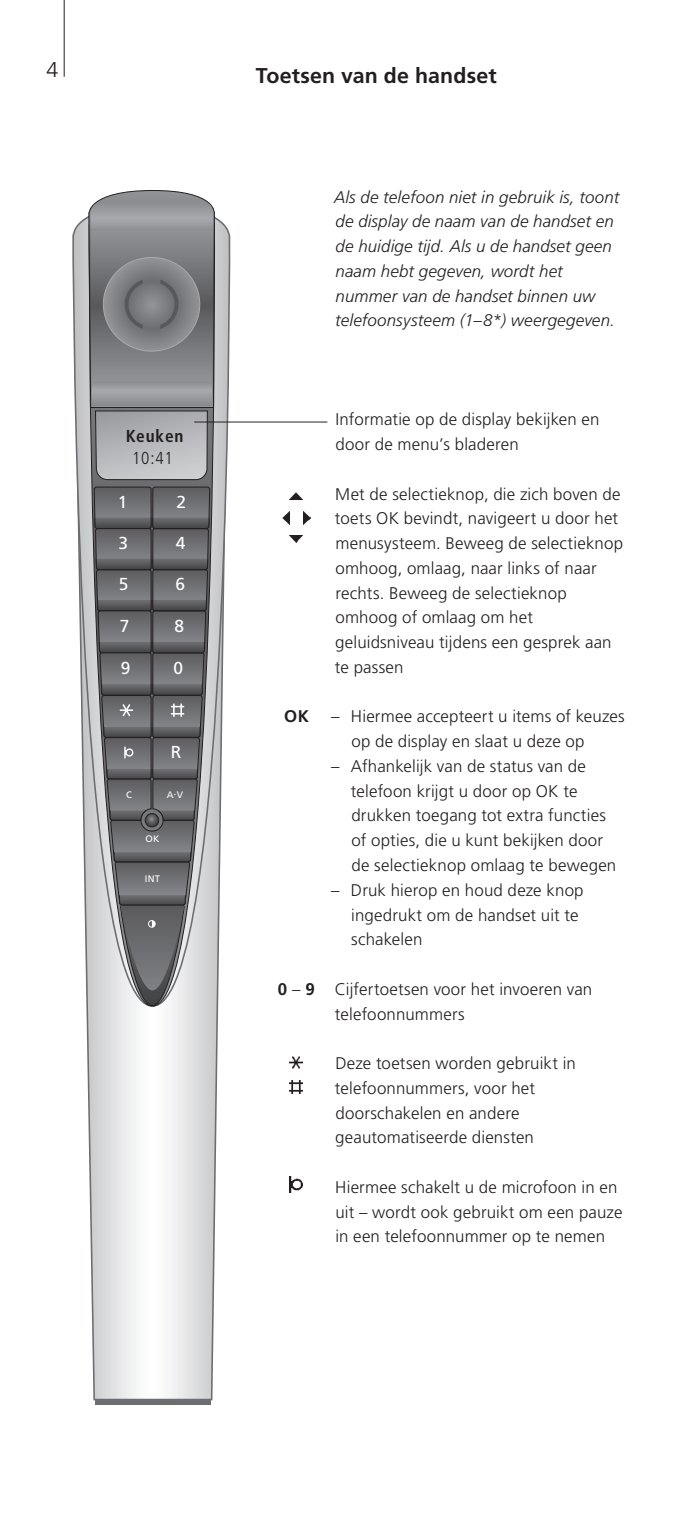
<style>
.page{position:relative;width:689px;height:1531px;background:#fff}
.page>*{position:absolute;margin:0;border:0;box-sizing:border-box;transform-origin:0 0}
.t1{font:700 21.38px "Frutiger";letter-spacing:.01em;color:#231f20}
.t2{font:300 21.38px "Frutiger";color:#231f20}
.t3{font:17.32px "Frutiger";color:#fff}
.t4{font:700 condensed 17.32px "Frutiger";letter-spacing:.05em;color:#231f20}
.t5{font:300 condensed 17.32px "Frutiger";color:#231f20}
.t6{font:300 16.88px/24.8px "Frutiger";letter-spacing:.01em;color:#231f20}
.t7{font:italic 300 16.88px/24.8px "Frutiger";letter-spacing:.01em;color:#231f20}
.t8{font:700 16.88px "Frutiger";color:#231f20}
.t9{font:9.45px "Frutiger";color:#fff}
.s1{font-weight:300}
</style>
<div class="page">
<svg style="left:290px;top:493px;width:13px;height:6px"></svg>
<svg style="left:282px;top:511px;width:7px;height:13px"></svg>
<svg style="left:303px;top:511px;width:7px;height:13px"></svg>
<svg style="left:290px;top:536px;width:13px;height:6px"></svg>
<svg style="left:290px;top:1057px;width:13px;height:12px"></svg>
<svg style="left:290px;top:1081px;width:13px;height:12px"></svg>
<img style="left:290px;top:1176px;width:13px;height:16px">
<div style="left:96px;top:1399px;width:115px;height:6px;background:#6c6d70"></div>
<svg style="left:86px;top:1007px;width:133px;height:394px"></svg>
<svg style="left:72px;top:217px;width:160px;height:763px"></svg>
<svg style="left:86px;top:220px;width:134px;height:787px;background:#babbbd"></svg>
<svg style="left:87px;top:190px;width:130px;height:290px;background:#8f9093"></svg>
<svg style="left:94px;top:487px;width:116px;height:519px;background:#7b7b7e"></svg>
<hr style="left:64px;top:0;width:1px;height:77px;background:#231f20">
<hr style="left:194px;top:422px;width:133px;height:1px;background:#231f20">
<p class="t2" style="left:47px;top:57px;width:13px">4</p>
<p class="t4" style="left:126px;top:425px;width:59px">Keuken</p>
<p class="t5" style="left:132px;top:448px;width:42px">10:41</p>
<p class="t3" style="left:118px;top:492px;width:11px">1</p>
<p class="t3" style="left:118px;top:533px;width:11px">3</p>
<p class="t3" style="left:119px;top:574px;width:11px">5</p>
<p class="t3" style="left:120px;top:616px;width:11px">7</p>
<p class="t3" style="left:121px;top:658px;width:11px">9</p>
<p class="t3" style="left:176px;top:492px;width:11px">2</p>
<p class="t3" style="left:176px;top:533px;width:11px">4</p>
<p class="t3" style="left:175px;top:574px;width:11px">6</p>
<p class="t3" style="left:174px;top:616px;width:11px">8</p>
<p class="t3" style="left:174px;top:658px;width:11px">0</p>
<p class="t9" style="left:126px;top:789px;width:7px">C</p>
<p class="t3" style="left:171px;top:742px;width:12px">R</p>
<p class="t9" style="left:167px;top:789px;width:18px">A.V</p>
<p class="t9" style="left:145px;top:833px;width:15px">OK</p>
<p class="t9" style="left:145px;top:873px;width:17px">INT</p>
<p class="t1" style="left:256px;top:63px;width:243px">Toetsen van de handset</p>
<p class="t7" style="left:334px;top:184px;width:287px">Als de telefoon niet in gebruik is, toont de display de naam van de handset en de huidige tijd. Als u de handset geen naam hebt gegeven, wordt het nummer van de handset binnen uw telefoonsysteem (1–8*) weergegeven.</p>
<p class="t8" style="left:284px;top:706px;width:26px">OK</p>
<p class="t8" style="left:278px;top:979px;width:38px">0 <span class="s1">–</span> 9</p>
<p class="t6" style="left:335px;top:407px;width:266px">Informatie op de display bekijken en door de menu’s bladeren</p>
<p class="t6" style="left:335px;top:481px;width:290px">Met de selectieknop, die zich boven de toets OK bevindt, navigeert u door het menusysteem. Beweeg de selectieknop omhoog, omlaag, naar links of naar rechts. Beweeg de selectieknop omhoog of omlaag om het geluidsniveau tijdens een gesprek aan te passen</p>
<p class="t6" style="left:351px;top:704px;width:275px;text-indent:-20px">– Hiermee accepteert u items of keuzes op de display en slaat u deze op</p>
<p class="t6" style="left:351px;top:754px;width:267px;text-indent:-20px">– Afhankelijk van de status van de telefoon krijgt u door op OK te drukken toegang tot extra functies of opties, die u kunt bekijken door de selectieknop omlaag te bewegen</p>
<p class="t6" style="left:351px;top:877px;width:234px;text-indent:-20px">– Druk hierop en houd deze knop ingedrukt om de handset uit te schakelen</p>
<p class="t6" style="left:335px;top:976px;width:259px">Cijfertoetsen voor het invoeren van telefoonnummers</p>
<p class="t6" style="left:335px;top:1051px;width:242px">Deze toetsen worden gebruikt in telefoonnummers, voor het doorschakelen en andere geautomatiseerde diensten</p>
<p class="t6" style="left:335px;top:1174px;width:289px">Hiermee schakelt u de microfoon in en uit – wordt ook gebruikt om een pauze in een telefoonnummer op te nemen</p>
</div>
